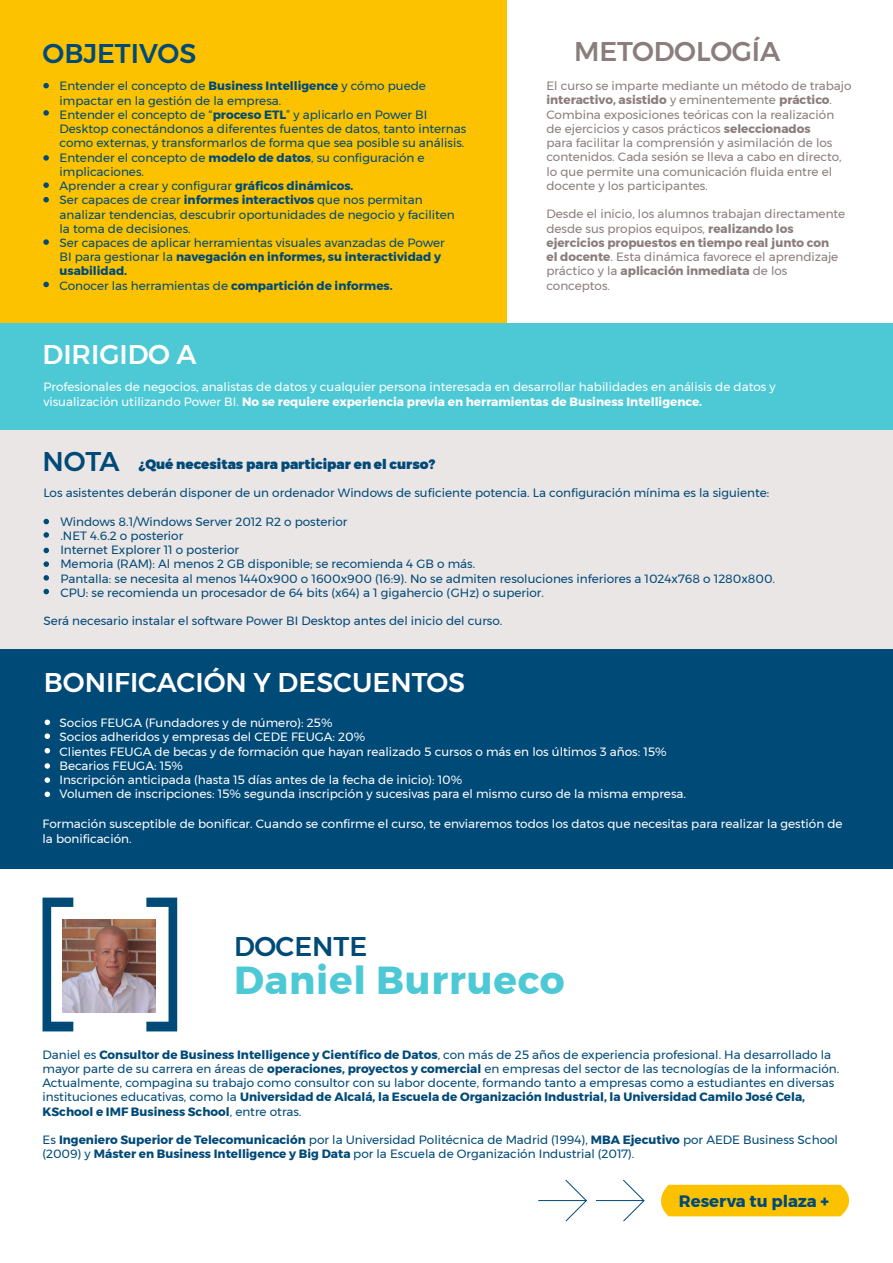
<style>
.page{position:relative;width:893px;height:1263px;background:#fff}
.page>*{position:absolute;margin:0;border:0;box-sizing:border-box;transform-origin:0 0}
.t1{font:700 39px "Montserrat";letter-spacing:.02em;color:#4dc9d6}
.t2{font:500 27px "Montserrat";color:#fff}
.t3{font:500 27px "Montserrat";color:#004a78}
.t4{font:500 27px "Montserrat";color:#8c7d7d}
.t5{font:700 16.5px "Montserrat";color:#004a78}
.t6{font:900 13.5px "Montserrat";color:#004a78}
.t7{font:12px/14.2px "Montserrat";color:#004a78}
.t8{font:12px/14.2px "Montserrat";color:#fff}
.t9{font:12px/14.2px "Montserrat";color:#8c7d7d}
.s1{font-weight:700}
.s2{font-weight:500;font-size:27px}
.s3{font-weight:900}
</style>
<div class="page">
<svg style="left:43px;top:897px;width:30px;height:134px"></svg>
<svg style="left:146px;top:897px;width:31px;height:134px"></svg>
<div style="left:0;top:0;width:506px;height:323px;background:#fcc200"></div>
<svg style="left:538px;top:1179px;width:107px;height:43px"></svg>
<div style="left:0;top:323px;width:893px;height:130px;background:#4dc9d6"></div>
<img style="left:63px;top:919px;width:92px;height:93px">
<div style="left:0;top:639px;width:893px;height:229px;background:#004a78"></div>
<svg style="left:45px;top:748px;width:5px;height:5px"></svg>
<svg style="left:45px;top:733px;width:5px;height:6px"></svg>
<svg style="left:45px;top:719px;width:5px;height:6px"></svg>
<svg style="left:45px;top:763px;width:5px;height:6px"></svg>
<svg style="left:45px;top:777px;width:5px;height:6px"></svg>
<svg style="left:45px;top:791px;width:5px;height:6px"></svg>
<div style="left:0;top:430px;width:893px;height:218px;background:#ebe6e6"></div>
<svg style="left:44px;top:519px;width:5px;height:5px"></svg>
<svg style="left:44px;top:532px;width:5px;height:6px"></svg>
<svg style="left:44px;top:548px;width:5px;height:5px"></svg>
<svg style="left:44px;top:561px;width:5px;height:6px"></svg>
<svg style="left:44px;top:575px;width:5px;height:6px"></svg>
<svg style="left:44px;top:589px;width:5px;height:5px"></svg>
<svg style="left:43px;top:83px;width:6px;height:5px"></svg>
<svg style="left:43px;top:110px;width:6px;height:6px"></svg>
<svg style="left:43px;top:182px;width:6px;height:6px"></svg>
<svg style="left:43px;top:197px;width:6px;height:5px"></svg>
<svg style="left:43px;top:239px;width:6px;height:6px"></svg>
<svg style="left:43px;top:282px;width:6px;height:5px"></svg>
<svg style="left:43px;top:155px;width:6px;height:6px"></svg>
<div style="left:661px;top:1185px;width:189px;height:31px;background:#fcc200"></div>
<h2 class="t3" style="left:43px;top:33px;width:155px">OBJETIVOS</h2>
<p class="t7" style="left:60px;top:79px;width:408px">Entender el concepto de <span class="s1">Business Intelligence</span> y cómo puede impactar en la gestión de la empresa.<br>Entender el concepto de “<span class="s1">proceso ETL</span>” y aplicarlo en Power BI Desktop conectándonos a diferentes fuentes de datos, tanto internas como externas, y transformarlos de forma que sea posible su análisis.<br>Entender el concepto de <span class="s1">modelo de datos</span>, su configuración e implicaciones.<br>Aprender a crear y configurar <span class="s1">gráficos dinámicos.<br></span>Ser capaces de crear <span class="s1">informes interactivos</span> que nos permitan analizar tendencias, descubrir oportunidades de negocio y faciliten la toma de decisiones.<br>Ser capaces de aplicar herramientas visuales avanzadas de Power<br>BI para gestionar la <span class="s1">navegación en informes, su interactividad y usabilidad.<br></span>Conocer las herramientas de <span class="s1">compartición de informes.</span></p>
<h2 class="t2" style="left:43px;top:333px;width:156px">DIRIGIDO A</h2>
<h2 class="t4" style="left:574px;top:30px;width:208px">METODOLOGÍA</h2>
<p class="t9" style="left:546px;top:79px;width:307px">El curso se imparte mediante un método de trabajo <span class="s1">interactivo, asistido</span> y eminentemente <span class="s1">práctico</span>.<br>Combina exposiciones teóricas con la realización de ejercicios y casos prácticos <span class="s1">seleccionados<br></span>para facilitar la comprensión y asimilación de los contenidos. Cada sesión se lleva a cabo en directo, lo que permite una comunicación fluida entre el docente y los participantes.</p>
<p class="t9" style="left:546px;top:207px;width:300px">Desde el inicio, los alumnos trabajan directamente desde sus propios equipos, <span class="s1">realizando los ejercicios propuestos en tiempo real junto con<br>el docente</span>. Esta dinámica favorece el aprendizaje práctico y la <span class="s1">aplicación inmediata</span> de los conceptos.</p>
<p class="t8" style="left:43px;top:380px;width:734px;line-height:15px">Profesionales de negocios, analistas de datos y cualquier persona interesada en desarrollar habilidades en análisis de datos y visualización utilizando Power BI. <span class="s1">No se requiere experiencia previa en herramientas de Business Intelligence.</span></p>
<p class="t6" style="left:43px;top:453px;width:394px"><span class="s2">NOTA</span> ¿Qué necesitas para participar en el curso?</p>
<p class="t7" style="left:43px;top:485px;width:727px">Los asistentes deberán disponer de un ordenador Windows de suficiente potencia. La configuración mínima es la siguiente:</p>
<p class="t7" style="left:60px;top:514px;width:716px">Windows 8.1/Windows Server 2012 R2 o posterior<br>.NET 4.6.2 o posterior<br>Internet Explorer 11 o posterior<br>Memoria (RAM): Al menos 2 GB disponible; se recomienda 4 GB o más.<br>Pantalla: se necesita al menos 1440x900 o 1600x900 (16:9). No se admiten resoluciones inferiores a 1024x768 o 1280x800.<br>CPU: se recomienda un procesador de 64 bits (x64) a 1 gigahercio (GHz) o superior.</p>
<p class="t7" style="left:43px;top:614px;width:460px">Será necesario instalar el software Power BI Desktop antes del inicio del curso.</p>
<h2 class="t2" style="left:44px;top:661px;width:423px">BONIFICACIÓN Y DESCUENTOS</h2>
<p class="t8" style="left:60px;top:716px;width:628px">Socios FEUGA (Fundadores y de número): 25%<br>Socios adheridos y empresas del CEDE FEUGA: 20%<br>Clientes FEUGA de becas y de formación que hayan realizado 5 cursos o más en los últimos 3 años: 15% Becarios FEUGA: 15%<br>Inscripción anticipada (hasta 15 días antes de la fecha de inicio): 10%<br>Volumen de inscripciones: 15% segunda inscripción y sucesivas para el mismo curso de la misma empresa.</p>
<p class="t8" style="left:43px;top:817px;width:802px">Formación susceptible de bonificar. Cuando se confirme el curso, te enviaremos todos los datos que necesitas para realizar la gestión de la bonificación.</p>
<h2 class="t3" style="left:234px;top:925px;width:135px">DOCENTE</h2>
<h1 class="t1" style="left:234px;top:948px;width:332px">Daniel Burrueco</h1>
<p class="t7" style="left:43px;top:1047px;width:798px">Daniel es <span class="s1">Consultor de Business Intelligence y Científico de Datos</span>, con más de 25 años de experiencia profesional. Ha desarrollado la mayor parte de su carrera en áreas de <span class="s1">operaciones, proyectos y comercial</span> en empresas del sector de las tecnologías de la información.<br>Actualmente, compagina su trabajo como consultor con su labor docente, formando tanto a empresas como a estudiantes en diversas instituciones educativas, como la <span class="s1">Universidad de Alcalá, la Escuela de Organización Industrial, la Universidad Camilo José Cela, KSchool e IMF Business School</span>, entre otras.</p>
<p class="t7" style="left:43px;top:1132px;width:797px">Es <span class="s1">Ingeniero Superior de Telecomunicación</span> por la Universidad Politécnica de Madrid (1994), <span class="s1">MBA Ejecutivo</span> por AEDE Business School (2009) y <span class="s1">Máster en Business Intelligence y Big Data</span> por la Escuela de Organización Industrial (2017).</p>
<h3 class="t5" style="left:679px;top:1188px;width:152px">Reserva tu plaza <span class="s3">+</span></h3>
</div>
